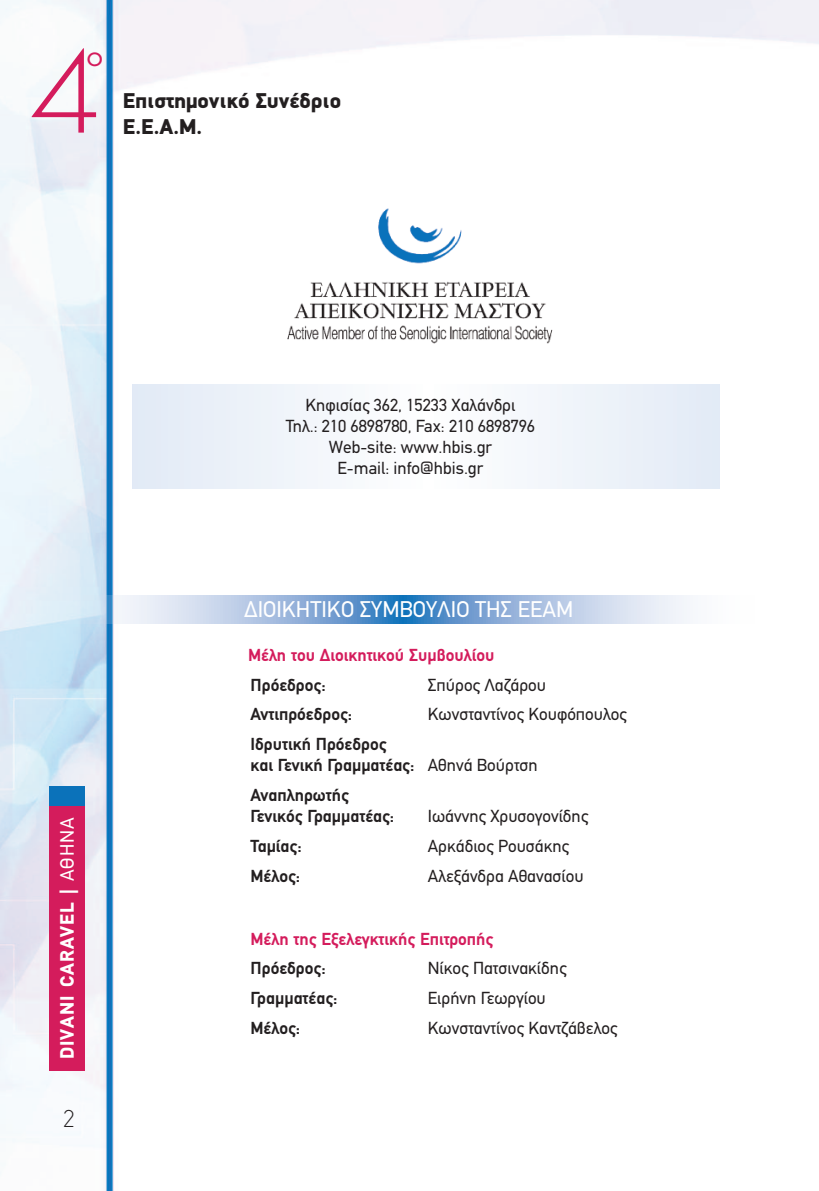
<style>
.page{position:relative;width:819px;height:1191px;background:#fff}
.page>*{position:absolute;margin:0;border:0;box-sizing:border-box;transform-origin:0 0}
.t1{font:300 107.98px "PF Futura Neu";color:#d41c5c;scale:1.06 1}
.t2{font:28.18px "PF Futura Neu";color:#d41c5c}
.t3{font:100 24.5px "PF Din Text";color:#231f20}
.t4{font:22.75px "PF Din Text";color:#fff}
.t5{font:900 21.53px/25.9px "PF Din Display";color:#231f20}
.t6{font:900 19.43px "PF Din Text";letter-spacing:.06em;color:#fff}
.t7{font:17.5px/21px "PF Din Text";color:#231f20;text-align:center}
.t8{font:700 17.5px/21px "PF Din Text";color:#231f20}
.t9{font:700 17.5px "PF Din Text";color:#d41c5c}
.s1{font-weight:400}
</style>
<div class="page">
<img style="left:0;top:0;width:819px;height:1191px">
<div style="left:50px;top:801px;width:35px;height:269px;background:#d41c5c"></div>
<div style="left:50px;top:786px;width:35px;height:20px;background:#0b72ba"></div>
<svg style="left:45px;top:595px;width:709px;height:29px;background:#adc7e4"></svg>
<div style="left:132px;top:384px;width:587px;height:105px;background:linear-gradient(to right,#f0f4fa,#f0f5fa)"></div>
<img style="left:283px;top:195px;width:284px;height:171px">
<h1 class="t1" style="left:30px;top:24px;width:69px">4</h1>
<h2 class="t2" style="left:87px;top:37px;width:18px">o</h2>
<p class="t5" style="left:123px;top:87px;width:220px">Επιστημονικό Συνέδριο<br>Ε.Ε.Α.Μ.</p>
<p class="t6" style="left:55px;top:1059px;width:244px;rotate:-90deg">DIVANI CARAVEL | <span class="s1">ΑΘΗΝΑ</span></p>
<h3 class="t3" style="left:63px;top:1104px;width:12px">2</h3>
<p class="t7" style="left:286px;top:394px;width:251px">Κηφισίας 362, 15233 Χαλάνδρι<br>Τηλ.: 210 6898780, Fax: 210 6898796<br>Web-site: www.hbis.gr<br>E-mail: info@hbis.gr</p>
<h3 class="t4" style="left:244px;top:595px;width:330px">ΔΙΟΙΚΗΤΙΚΟ ΣΥΜΒΟΥΛΙΟ ΤΗΣ ΕΕΑΜ</h3>
<p class="t9" style="left:248px;top:645px;width:248px">Μέλη του Διοικητικού Συμβουλίου</p>
<p class="t8" style="left:250px;top:674px;width:77px">Πρόεδρος:</p>
<p class="t7" style="left:428px;top:674px;width:120px">Σπύρος Λαζάρου</p>
<p class="t8" style="left:250px;top:704px;width:103px">Αντιπρόεδρος:</p>
<p class="t7" style="left:428px;top:704px;width:200px">Κωνσταντίνος Κουφόπουλος</p>
<p class="t8" style="left:250px;top:733px;width:288px">Ιδρυτική Πρόεδρος<br>και Γενική Γραμματέας: <span class="s1">Αθηνά Βούρτση</span></p>
<p class="t8" style="left:250px;top:784px;width:145px">Αναπληρωτής<br>Γενικός Γραμματέας:</p>
<p class="t7" style="left:428px;top:805px;width:162px">Ιωάννης Χρυσογονίδης</p>
<p class="t8" style="left:250px;top:835px;width:53px">Ταμίας:</p>
<p class="t7" style="left:428px;top:835px;width:143px">Αρκάδιος Ρουσάκης</p>
<p class="t8" style="left:250px;top:865px;width:51px">Μέλος:</p>
<p class="t7" style="left:428px;top:865px;width:157px">Αλεξάνδρα Αθανασίου</p>
<p class="t9" style="left:250px;top:928px;width:244px">Μέλη της Εξελεγκτικής Επιτροπής</p>
<p class="t8" style="left:250px;top:957px;width:77px">Πρόεδρος:</p>
<p class="t7" style="left:428px;top:958px;width:140px">Νίκος Πατσινακίδης</p>
<p class="t8" style="left:250px;top:987px;width:88px">Γραμματέας:</p>
<p class="t7" style="left:428px;top:987px;width:119px">Ειρήνη Γεωργίου</p>
<p class="t8" style="left:250px;top:1017px;width:51px">Μέλος:</p>
<p class="t7" style="left:428px;top:1017px;width:191px">Κωνσταντίνος Καντζάβελος</p>
</div>
